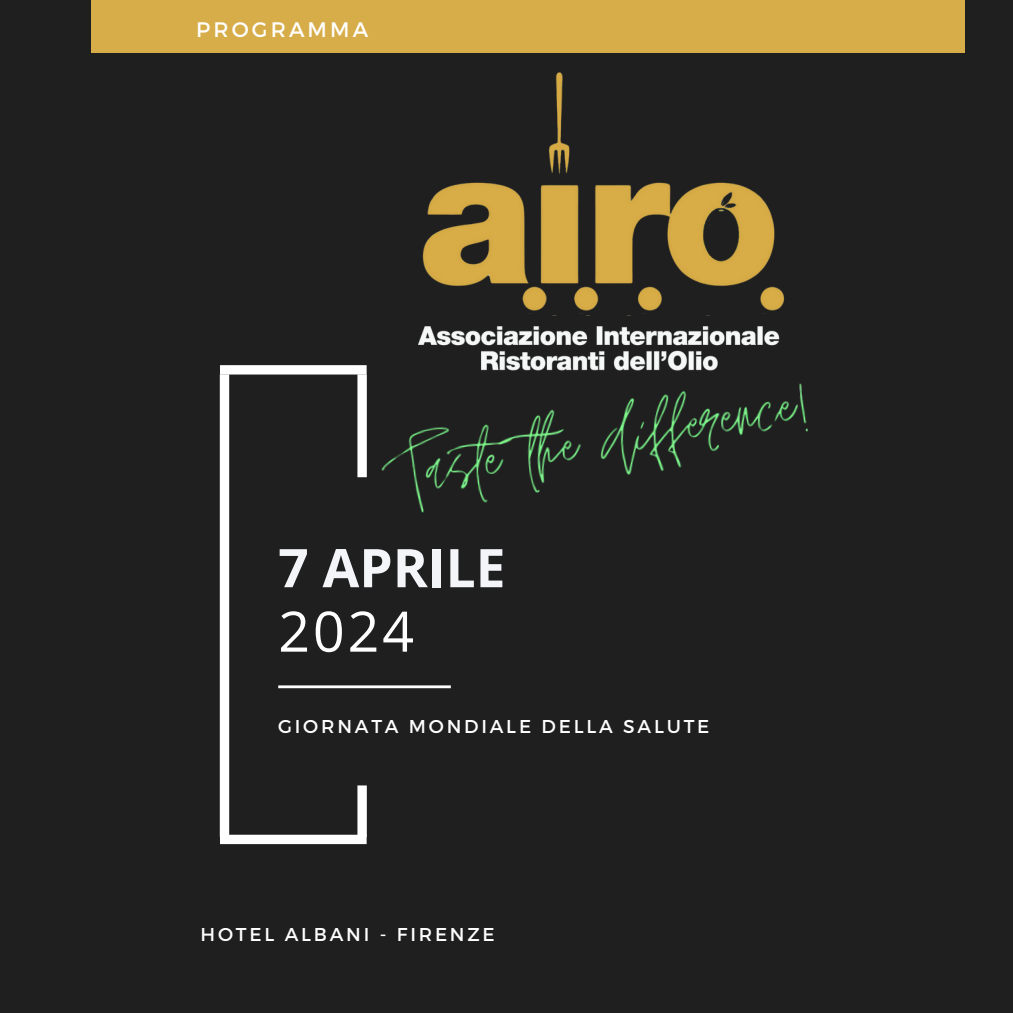
<style>
.page{position:relative;width:1013px;height:1013px;background:#fff}
.page>*{position:absolute;margin:0;border:0;box-sizing:border-box;transform-origin:0 0}
.t1{font:55.75px "Open Sans";color:#fff}
.t2{font:700 53.25px "Open Sans";color:#f3f5f9}
.t3{font:21px "Montserrat";letter-spacing:.15em;color:#fff}
.t4{font:18.62px "Montserrat";letter-spacing:.15em;color:#fff}
</style>
<div class="page">
<div style="left:0;top:0;width:1012px;height:1012px;background:#1f1f1f"></div>
<div style="left:91px;top:0;width:873px;height:53px;background:#d7ad49"></div>
<hr style="left:278px;top:685px;width:173px;height:3px;background:#fff">
<div style="left:220px;top:365px;width:146px;height:9px;background:#fff"></div>
<div style="left:220px;top:374px;width:9px;height:462px;background:#fff"></div>
<div style="left:220px;top:834px;width:146px;height:10px;background:#fff"></div>
<div style="left:357px;top:785px;width:10px;height:51px;background:#fff"></div>
<img style="left:422px;top:72px;width:363px;height:239px">
<div style="left:576px;top:80px;width:216px;height:88px;background:#1f1f1f"></div>
<img style="left:418px;top:313px;width:362px;height:58px">
<img style="left:357px;top:375px;width:451px;height:138px">
<p class="t3" style="left:196px;top:16px;width:174px">PROGRAMMA</p>
<h2 class="t2" style="left:278px;top:530px;width:229px">7 APRILE</h2>
<h1 class="t1" style="left:278px;top:592px;width:137px">2024</h1>
<p class="t4" style="left:278px;top:714px;width:432px">GIORNATA MONDIALE DELLA SALUTE</p>
<p class="t4" style="left:200px;top:922px;width:296px">HOTEL ALBANI - FIRENZE</p>
</div>
